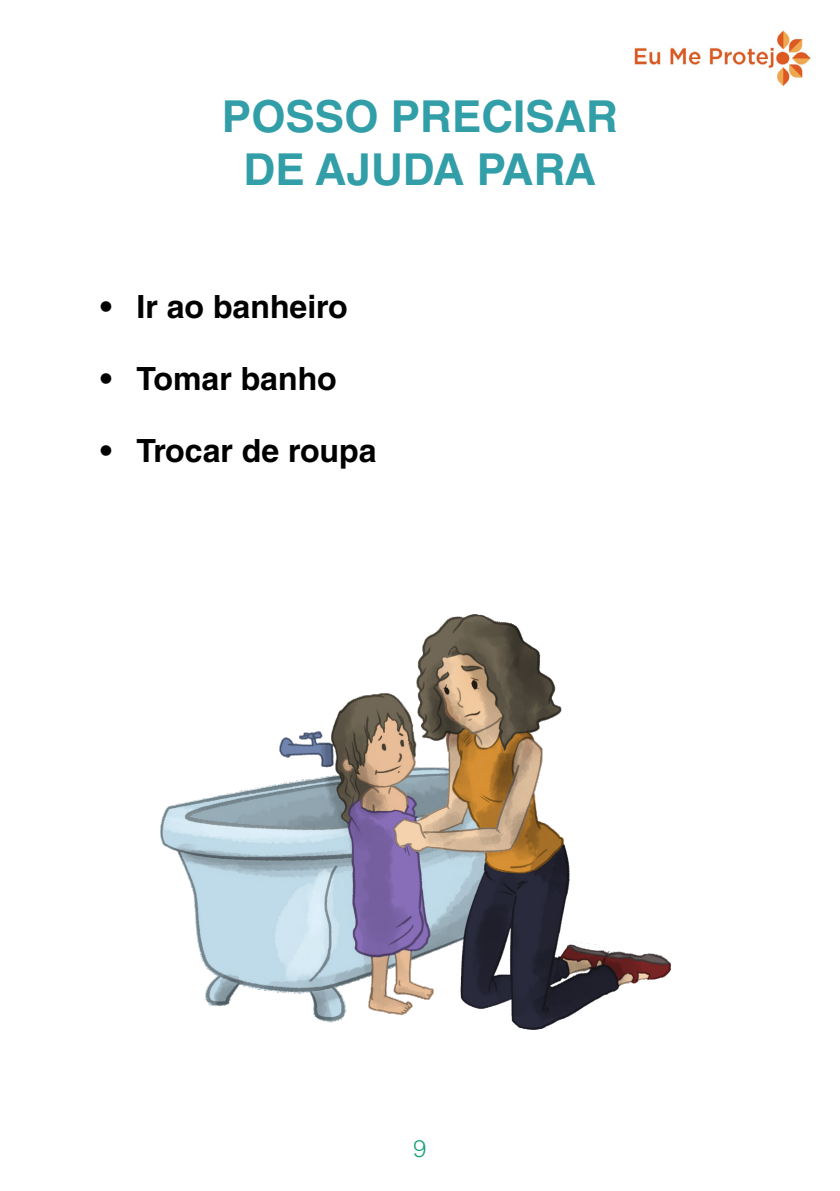
<style>
.page{position:relative;width:840px;height:1191px;background:#fff}
.page>*{position:absolute;margin:0;border:0;box-sizing:border-box;transform-origin:0 0}
.t1{font:700 44px "Helvetica LT Std";color:#319ea8}
.t2{font:700 32px "Helvetica LT Std";color:#000}
.t3{font:300 24px "Helvetica LT Std";color:#21a57d}
</style>
<div class="page">
<img style="left:634px;top:30px;width:177px;height:57px">
<img style="left:160px;top:614px;width:511px;height:416px">
<p class="t1" style="left:222px;top:90px;width:397px">POSSO PRECISAR</p>
<p class="t1" style="left:243px;top:142px;width:354px">DE AJUDA PARA</p>
<p class="t2" style="left:100px;top:287px;width:248px">• Ir ao banheiro</p>
<p class="t2" style="left:100px;top:359px;width:238px">• Tomar banho</p>
<p class="t2" style="left:100px;top:431px;width:277px">• Trocar de roupa</p>
<p class="t3" style="left:413px;top:1133px;width:15px">9</p>
</div>
